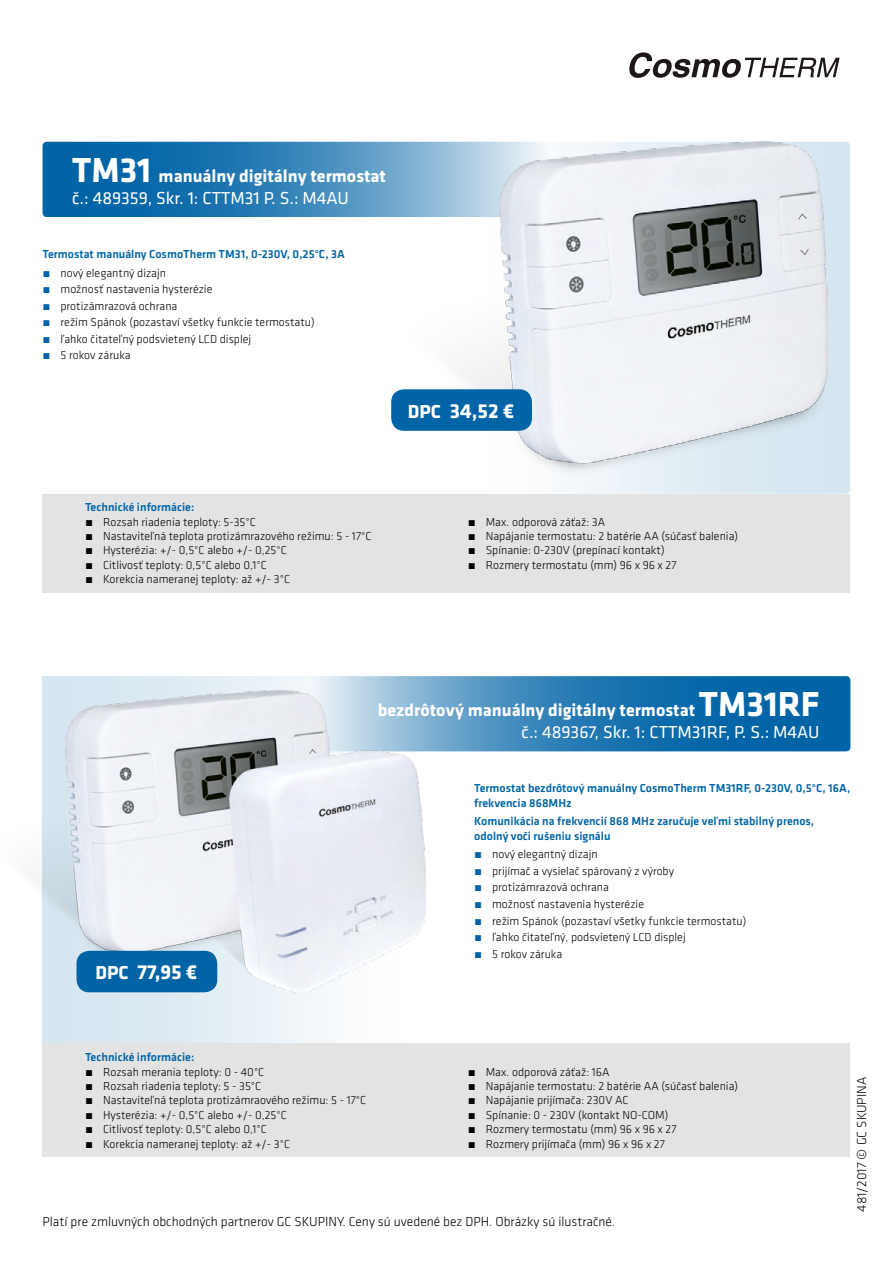
<style>
.page{position:relative;width:893px;height:1263px;background:#fff}
.page>*{position:absolute;margin:0;border:0;box-sizing:border-box;transform-origin:0 0}
.t1{font:700 21px "GC Klavika";color:#fff}
.t2{font:700 18px/21.6px "GC Klavika";color:#fff;text-align:right}
.t3{font:18px/21.6px "GC Klavika";color:#fff}
.t4{font:300 13.5px "GC Klavika Fein";color:#000}
.t5{font:300 12px/14.4px "GC Klavika Fein";color:#000}
.t6{font:500 12px/14.4px "GC Klavika";color:#0064a7}
.s1{font-weight:700;font-size:36px}
.s2{font-weight:700}
.s3{color:#0064a7}
.s4{font-size:19.5px}
.s5{font-size:36px}
.s6{font-weight:400}
</style>
<div class="page">
<div style="left:43px;top:676px;width:403px;height:367px;background:linear-gradient(to right,#cfe1ee,#fff)"></div>
<div style="left:446px;top:142px;width:404px;height:352px;background:linear-gradient(to right,#fff,#d1e2ee);border-radius:4px"></div>
<svg style="left:305px;top:676px;width:545px;height:75px;background:#2a7db5"></svg>
<div style="left:43px;top:1043px;width:807px;height:114px;background:#e3e3e3"></div>
<img style="left:36px;top:690px;width:389px;height:302px">
<svg style="left:43px;top:142px;width:512px;height:75px;background:#267ab3"></svg>
<div style="left:43px;top:494px;width:807px;height:98px;background:#e3e3e3"></div>
<img style="left:406px;top:142px;width:421px;height:335px">
<div style="left:77px;top:951px;width:140px;height:41px;background:#0064a7;border-radius:13px"></div>
<div style="left:391px;top:389px;width:141px;height:42px;background:#0064a7;border-radius:13px"></div>
<svg style="left:629px;top:52px;width:211px;height:26px"></svg>
<h2 class="t3" style="left:72px;top:165px;width:315px"><span class="s1">TM31</span> <span class="s2">manuálny digitálny termostat </span>č.: 489359, Skr. 1: CTTM31 P. S.: M4AU</h2>
<p class="t6" style="left:43px;top:246px;width:304px">Termostat manuálny CosmoTherm TM31, 0-230V, 0,25°C, 3A</p>
<p class="t5" style="left:43px;top:264px;width:274px;line-height:16.5px"><span class="s3">́</span> nový elegantný dizajn<br><span class="s3">́</span> možnosť nastavenia hysterézie<br><span class="s3">́</span> protizámrazová ochrana<br><span class="s3">́</span> režim Spánok (pozastaví všetky funkcie termostatu) <span class="s3">́</span> ľahko čitateľný podsvietený LCD displej<br><span class="s3">́</span> 5 rokov záruka</p>
<h1 class="t1" style="left:408px;top:396px;width:108px"><span class="s4">DPC</span> 34,52 €</h1>
<p class="t6" style="left:85px;top:500px;width:111px">Technické informácie:</p>
<p class="t5" style="left:85px;top:514px;width:288px">́ Rozsah riadenia teploty: 5-35°C<br>́ Nastaviteľná teplota protizámrazového režimu: 5 - 17°C ́ Hysterézia: +/- 0,5°C alebo +/- 0,25°C<br>́ Citlivosť teploty: 0,5°C alebo 0,1°C<br>́ Korekcia nameranej teploty: až +/- 3°C</p>
<p class="t5" style="left:468px;top:514px;width:272px">́ Max. odporová záťaž: 3A<br>́ Napájanie termostatu: 2 batérie AA (súčasť balenia) ́ Spínanie: 0-230V (prepínací kontakt)<br>́ Rozmery termostatu (mm) 96 x 96 x 27</p>
<h2 class="t2" style="left:378px;top:699px;width:443px">bezdrôtový manuálny digitálny termostat <span class="s5">TM31RF </span><span class="s6">č.: 489367, Skr. 1: CTTM31RF, P. S.: M4AU</span></h2>
<h1 class="t1" style="left:95px;top:957px;width:103px"><span class="s4">DPC</span> 77,95 €</h1>
<p class="t6" style="left:474px;top:781px;width:378px">Termostat bezdrôtový manuálny CosmoTherm TM31RF, 0-230V, 0,5°C, 16A, frekvencia 868MHz</p>
<p class="t6" style="left:474px;top:814px;width:342px">Komunikácia na frekvencií 868 MHz zaručuje veľmi stabilný prenos, odolný voči rušeniu signálu</p>
<p class="t5" style="left:474px;top:846px;width:274px;line-height:16.5px"><span class="s3">́</span> nový elegantný dizajn<br><span class="s3">́</span> prijímač a vysielač spárovaný z výroby<br><span class="s3">́</span> protizámrazová ochrana<br><span class="s3">́</span> možnosť nastavenia hysterézie<br><span class="s3">́</span> režim Spánok (pozastaví všetky funkcie termostatu) <span class="s3">́</span> ľahko čitateľný, podsvietený LCD displej<br><span class="s3">́</span> 5 rokov záruka</p>
<p class="t6" style="left:85px;top:1049px;width:111px">Technické informácie:</p>
<p class="t5" style="left:85px;top:1064px;width:283px">́ Rozsah merania teploty: 0 - 40°C<br>́ Rozsah riadenia teploty: 5 - 35°C<br>́ Nastaviteľná teplota protizámraového režimu: 5 - 17°C ́ Hysterézia: +/- 0,5°C alebo +/- 0,25°C<br>́ Citlivosť teploty: 0,5°C alebo 0,1°C<br>́ Korekcia nameranej teploty: až +/- 3°C</p>
<p class="t5" style="left:468px;top:1064px;width:272px">́ Max. odporová záťaž: 16A<br>́ Napájanie termostatu: 2 batérie AA (súčasť balenia) ́ Napájanie prijímača: 230V AC<br>́ Spínanie: 0 - 230V (kontakt NO-COM)<br>́ Rozmery termostatu (mm) 96 x 96 x 27<br>́ Rozmery prijímača (mm) 96 x 96 x 27</p>
<p class="t4" style="left:43px;top:1214px;width:574px">Platí pre zmluvných obchodných partnerov GC SKUPINY. Ceny sú uvedené bez DPH. Obrázky sú ilustračné.</p>
<p class="t4" style="left:853px;top:1212px;width:136px;rotate:-90deg">481/2017 © GC SKUPINA</p>
</div>
